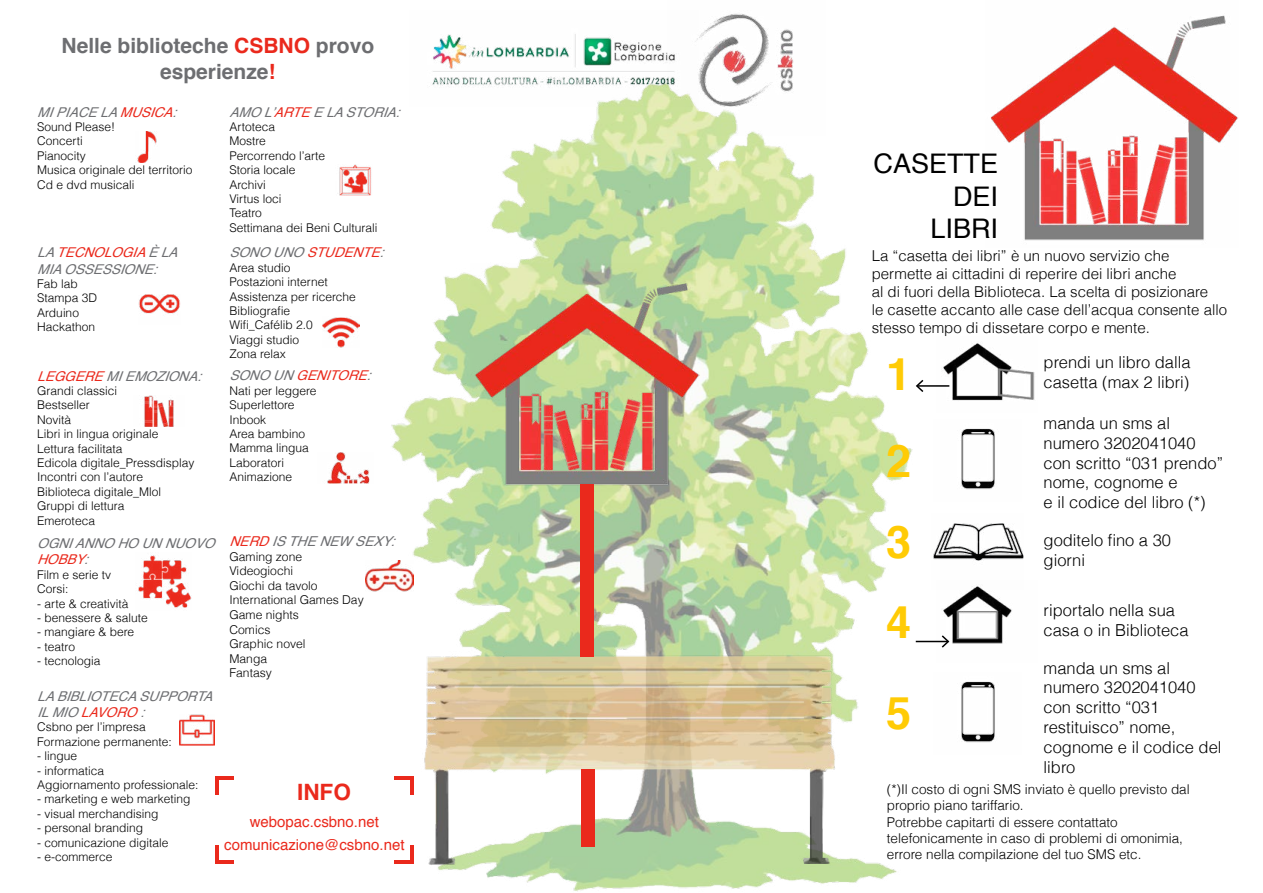
<style>
.page{position:relative;width:1263px;height:893px;background:#fff}
.page>*{position:absolute;margin:0;border:0;box-sizing:border-box;transform-origin:0 0}
.t1{font:700 45px/86.6px "Helvetica";color:#ffcb05}
.t2{font:27px/32.4px "Helvetica";color:#000;text-align:right}
.t3{font:700 22.5px "Helvetica";color:#ea291c}
.t4{font:700 21px/25.2px "Helvetica";color:#6d6e71;text-align:center}
.t5{font:300 16.5px/19.8px "Helvetica";color:#000}
.t6{font:300 15px/18px "Helvetica";color:#000}
.t7{font:15px "Helvetica";color:#ea291c}
.t8{font:italic 13.65px "Helvetica";color:#6d6e71}
.t9{font:300 13.5px/16.2px "Helvetica";color:#000}
.t10{font:italic 13.5px/16.2px "Helvetica";color:#6d6e71}
.t11{font:italic 13.5px "Helvetica";color:#ea291c}
.t12{font:300 12.15px/14.5px "Helvetica";color:#000}
.t13{font:300 12px/14.4px "Helvetica";color:#000}
.s1{color:#ea291c}
.s2{color:#6d6e71}
</style>
<div class="page">
<img style="left:349px;top:106px;width:579px;height:771px">
<img style="left:385px;top:461px;width:500px;height:430px">
<img style="left:137px;top:132px;width:20px;height:30px">
<img style="left:471px;top:263px;width:228px;height:229px">
<img style="left:432px;top:34px;width:236px;height:72px">
<img style="left:668px;top:13px;width:157px;height:122px">
<img style="left:339px;top:165px;width:34px;height:30px">
<img style="left:138px;top:295px;width:43px;height:19px">
<img style="left:323px;top:316px;width:36px;height:31px">
<img style="left:144px;top:396px;width:30px;height:31px">
<img style="left:327px;top:452px;width:46px;height:31px">
<img style="left:138px;top:555px;width:53px;height:53px">
<img style="left:365px;top:560px;width:48px;height:31px">
<img style="left:180px;top:715px;width:34px;height:30px">
<img style="left:943px;top:343px;width:92px;height:58px">
<img style="left:937px;top:589px;width:75px;height:55px">
<img style="left:961px;top:428px;width:34px;height:62px">
<hr style="left:916px;top:641px;width:32px;height:1px;background:#000">
<svg style="left:940px;top:634px;width:10px;height:14px"></svg>
<hr style="left:917px;top:385px;width:32px;height:2px;background:#000">
<svg style="left:915px;top:378px;width:10px;height:16px"></svg>
<img style="left:933px;top:523px;width:90px;height:66px">
<img style="left:961px;top:681px;width:34px;height:62px">
<hr style="left:216px;top:861px;width:18px;height:3px;background:#ea291c">
<hr style="left:216px;top:845px;width:3px;height:19px;background:#ea291c">
<hr style="left:216px;top:776px;width:18px;height:3px;background:#ea291c">
<hr style="left:216px;top:776px;width:3px;height:18px;background:#ea291c">
<hr style="left:395px;top:861px;width:18px;height:3px;background:#ea291c">
<hr style="left:410px;top:845px;width:3px;height:19px;background:#ea291c">
<hr style="left:395px;top:776px;width:18px;height:3px;background:#ea291c">
<hr style="left:410px;top:776px;width:3px;height:18px;background:#ea291c">
<div style="left:580px;top:484px;width:14px;height:172px;background:#ea291c"></div>
<img style="left:991px;top:15px;width:247px;height:226px">
<div style="left:581px;top:769px;width:13px;height:78px;background:#ea291c"></div>
<h3 class="t4" style="left:62px;top:34px;width:314px">Nelle biblioteche <span class="s1">CSBNO</span> provo esperienze<span class="s1">!</span></h3>
<p class="t10" style="left:37px;top:104px;width:148px">MIPIACELA<span class="s1">MUSICA</span>:</p>
<p class="t13" style="left:37px;top:119px;width:157px">Sound Please!<br>Concerti<br>Pianocity<br>Musica originale del territorio<br>Cd e dvd musicali</p>
<p class="t10" style="left:229px;top:104px;width:179px">AMOL’<span class="s1">ARTE</span>ELASTORIA:</p>
<p class="t13" style="left:229px;top:119px;width:150px">Artoteca<br>Mostre<br>Percorrendo l’arte<br>Storia locale<br>Archivi<br>Virtus loci<br>Teatro<br>Settimana dei Beni Culturali</p>
<p class="t10" style="left:37px;top:245px;width:149px">LA<span class="s1">TECNOLOGIA</span>ÈLA<br>MIAOSSESSIONE:</p>
<p class="t13" style="left:37px;top:276px;width:62px">Fab lab<br>Stampa 3D<br>Arduino<br>Hackathon</p>
<p class="t10" style="left:37px;top:368px;width:173px"><span class="s1">LEGGERE</span>MIEMOZIONA:</p>
<p class="t13" style="left:37px;top:383px;width:159px">Grandi classici<br>Bestseller<br>Novità<br>Libri in lingua originale<br>Lettura facilitata<br>Edicola digitale_Pressdisplay<br>Incontri con l’autore<br>Biblioteca digitale_Mlol<br>Gruppi di lettura<br>Emeroteca</p>
<p class="t10" style="left:37px;top:536px;width:186px">OGNIANNOHOUNNUOVO<br><span class="s1">HOBBY</span>:</p>
<p class="t13" style="left:37px;top:567px;width:76px">Film e serie tv<br>Corsi:</p>
<p class="t13" style="left:37px;top:595px;width:93px">- arte &amp; creatività</p>
<p class="t13" style="left:37px;top:610px;width:112px">- benessere &amp; salute</p>
<p class="t13" style="left:37px;top:624px;width:98px">- mangiare &amp; bere</p>
<p class="t13" style="left:37px;top:639px;width:39px">- teatro</p>
<p class="t13" style="left:37px;top:653px;width:65px">- tecnologia</p>
<p class="t10" style="left:229px;top:245px;width:163px">SONOUNO<span class="s1">STUDENTE</span>:</p>
<p class="t13" style="left:229px;top:260px;width:128px">Area studio<br>Postazioni internet<br>Assistenza per ricerche<br>Bibliografie<br>Wifi_Cafélib 2.0<br>Viaggi studio<br>Zona relax</p>
<p class="t11" style="left:229px;top:365px;width:150px"><span class="s2">SONOUN</span>GENITORE<span class="s2">:</span></p>
<p class="t13" style="left:229px;top:383px;width:89px">Nati per leggere<br>Superlettore<br>Inbook<br>Area bambino<br>Mamma lingua<br>Laboratori<br>Animazione</p>
<p class="t8" style="left:229px;top:531px;width:174px"><span class="s1">NERD</span>ISTHENEWSEXY:</p>
<p class="t12" style="left:229px;top:549px;width:136px">Gaming zone<br>Videogiochi<br>Giochi da tavolo<br>International Games Day<br>Game nights<br>Comics<br>Graphic novel<br>Manga<br>Fantasy</p>
<p class="t10" style="left:37px;top:688px;width:184px">LABIBLIOTECASUPPORTA<br>ILMIO<span class="s1">LAVORO</span>:</p>
<p class="t13" style="left:37px;top:719px;width:136px">Csbno per l’impresa<br>Formazione permanente:</p>
<p class="t13" style="left:37px;top:748px;width:42px">- lingue</p>
<p class="t13" style="left:37px;top:762px;width:163px">- informatica<br>Aggiornamento professionale:</p>
<p class="t13" style="left:37px;top:791px;width:155px">- marketing e web marketing</p>
<p class="t13" style="left:37px;top:806px;width:123px">- visual merchandising</p>
<p class="t13" style="left:37px;top:820px;width:108px">- personal branding</p>
<p class="t13" style="left:37px;top:834px;width:133px">- comunicazione digitale</p>
<p class="t13" style="left:37px;top:849px;width:77px">- e-commerce</p>
<h3 class="t3" style="left:297px;top:774px;width:51px">info</h3>
<p class="t7" style="left:250px;top:810px;width:131px">webopac.csbno.net</p>
<p class="t7" style="left:224px;top:833px;width:182px">comunicazione@csbno.net</p>
<h2 class="t2" style="left:873px;top:148px;width:126px">casette dei<br>libri</h2>
<p class="t6" style="left:872px;top:246px;width:357px">La “casetta dei libri” è un nuovo servizio che permette ai cittadini di reperire dei libri anche<br>al di fuori della Biblioteca. La scelta di posizionare<br>le casette accanto alle case dell’acqua consente allo stesso tempo di dissetare corpo e mente.</p>
<h1 class="t1" style="left:886px;top:331px;width:27px">1<br>2</h1>
<h1 class="t1" style="left:886px;top:503px;width:27px;line-height:79.8px">3<br>4</h1>
<h1 class="t1" style="left:886px;top:670px;width:27px">5</h1>
<h3 class="t5" style="left:1043px;top:352px;width:149px">prendi un libro dalla casetta (max 2 libri)</h3>
<h3 class="t5" style="left:1043px;top:412px;width:181px">manda un sms al numero 3202041040 con scritto “031 prendo” nome, cognome e<br>e il codice del libro (*)</h3>
<h3 class="t5" style="left:1043px;top:530px;width:129px">goditelo fino a 30 giorni</h3>
<h3 class="t5" style="left:1043px;top:599px;width:146px">riportalo nella sua casa o in Biblioteca</h3>
<h3 class="t5" style="left:1043px;top:657px;width:179px">manda un sms al numero 3202041040 con scritto “031 restituisco” nome, cognome e il codice del libro</h3>
<p class="t9" style="left:887px;top:781px;width:304px">(*)Il costo di ogni SMS inviato è quello previsto dal proprio piano tariffario.<br>Potrebbe capitarti di essere contattato telefonicamente in caso di problemi di omonimia, errore nella compilazione del tuo SMS etc.</p>
</div>
